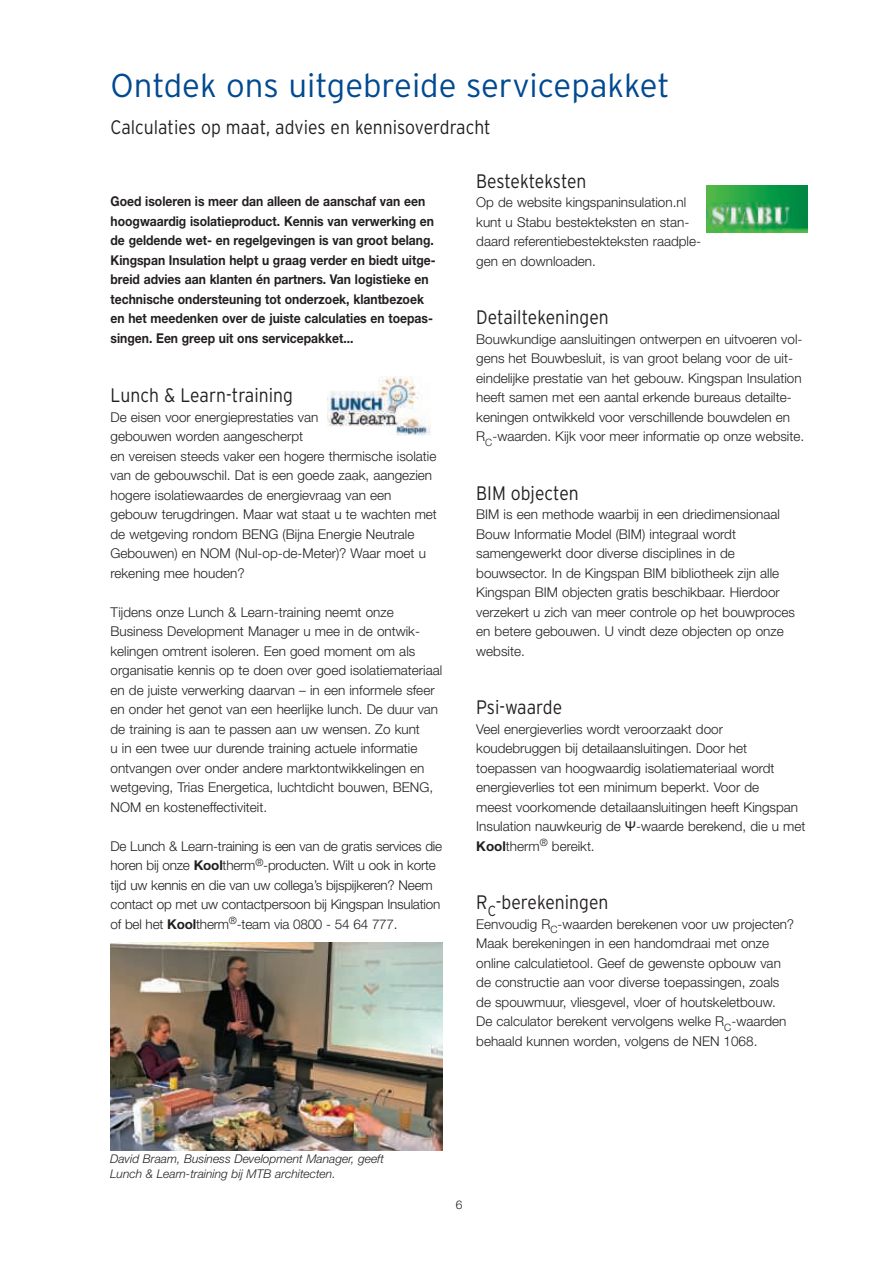
<style>
.page{position:relative;width:893px;height:1263px;background:#fff}
.page>*{position:absolute;margin:0;border:0;box-sizing:border-box;transform-origin:0 0}
.t1{font:300 33px "Interstate";color:#014990}
.t2{font:300 19.5px "Interstate";color:#231f20;scale:.9 1}
.t3{font:300 13.5px/19.5px "Helvetica Neue LT Std";color:#231f20}
.t4{font:700 13.5px/19.5px "Helvetica Neue LT Std";color:#231f20;scale:.9 1}
.t5{font:italic 300 12px/15px "Helvetica Neue LT Std";color:#231f20}
.t6{font:300 12px "Helvetica Neue LT Std";color:#231f20}
.s1{font-weight:700}
.s2{font-family:"Arial";font-weight:400}
</style>
<div class="page">
<img style="left:707px;top:186px;width:101px;height:47px">
<img style="left:111px;top:943px;width:331px;height:207px">
<img style="left:328px;top:376px;width:102px;height:59px">
<h1 class="t1" style="left:111px;top:67px;width:561px">Ontdek ons uitgebreide servicepakket</h1>
<h2 class="t2" style="left:111px;top:116px;width:424px">Calculaties op maat, advies en kennisoverdracht</h2>
<p class="t4" style="left:111px;top:191px;width:363px">Goed isoleren is meer dan alleen de aanschaf van een hoogwaardig isolatieproduct. Kennis van verwerking en de geldende wet- en regelgevingen is van groot belang.<br>Kingspan Insulation helpt u graag verder en biedt uitge&shy;breid advies aan klanten én partners. Van logistieke en technische ondersteuning tot onderzoek, klantbezoek en het meedenken over de juiste calculaties en toepas&shy;singen. Een greep uit ons servicepakket...</p>
<h2 class="t2" style="left:111px;top:384px;width:204px">Lunch &amp; Learn-training</h2>
<p class="t3" style="left:111px;top:407px;width:328px">De eisen voor energieprestaties van<br>gebouwen worden aangescherpt<br>en vereisen steeds vaker een hogere thermische isolatie van de gebouwschil. Dat is een goede zaak, aangezien hogere isolatiewaardes de energievraag van een gebouw terugdringen. Maar wat staat u te wachten met de wetgeving rondom BENG (Bijna Energie Neutrale Gebouwen) en NOM (Nul-op-de-Meter)? Waar moet u rekening mee houden?</p>
<p class="t3" style="left:111px;top:602px;width:333px">Tijdens onze Lunch &amp; Learn-training neemt onze Business Development Manager u mee in de ontwik&shy;kelingen omtrent isoleren. Een goed moment om als organisatie kennis op te doen over goed isolatiemateriaal en de juiste verwerking daarvan – in een informele sfeer en onder het genot van een heerlijke lunch. De duur van de training is aan te passen aan uw wensen. Zo kunt<br>u in een twee uur durende training actuele informatie ontvangen over onder andere marktontwikkelingen en wetgeving, Trias Energetica, luchtdicht bouwen, BENG, NOM en kosteneffectiviteit.</p>
<p class="t3" style="left:111px;top:836px;width:333px">De Lunch &amp; Learn-training is een van de gratis services die horen bij onze <span class="s1">Kool</span>therm<sup>®</sup>-producten. Wilt u ook in korte tijd uw kennis en die van uw collega’s bijspijkeren? Neem contact op met uw contactpersoon bij Kingspan Insulation of bel het <span class="s1">Kool</span>therm<sup>®</sup>-team via 0800 - 54 64 777.</p>
<h2 class="t2" style="left:476px;top:170px;width:124px">Bestekteksten</h2>
<p class="t3" style="left:476px;top:192px;width:226px">Op de website kingspaninsulation.nl kunt u Stabu bestekteksten en stan&shy;daard referentiebestekteksten raadple&shy;gen en downloaden.</p>
<h2 class="t2" style="left:476px;top:306px;width:149px">Detailtekeningen</h2>
<p class="t3" style="left:476px;top:329px;width:329px">Bouwkundige aansluitingen ontwerpen en uitvoeren vol&shy;gens het Bouwbesluit, is van groot belang voor de uit&shy;eindelijke prestatie van het gebouw. Kingspan Insulation heeft samen met een aantal erkende bureaus detailte&shy;keningen ontwikkeld voor verschillende bouwdelen en R<sub>C</sub>-waarden. Kijk voor meer informatie op onze website.</p>
<h2 class="t2" style="left:476px;top:482px;width:115px">BIM objecten</h2>
<p class="t3" style="left:476px;top:504px;width:320px">BIM is een methode waarbij in een driedimensionaal Bouw Informatie Model (BIM) integraal wordt samengewerkt door diverse disciplines in de bouwsector. In de Kingspan BIM bibliotheek zijn alle Kingspan BIM objecten gratis beschikbaar. Hierdoor verzekert u zich van meer controle op het bouwproces en betere gebouwen. U vindt deze objecten op onze website.</p>
<h2 class="t2" style="left:476px;top:696px;width:97px">Psi-waarde</h2>
<p class="t3" style="left:476px;top:719px;width:331px">Veel energieverlies wordt veroorzaakt door koudebruggen bij detailaansluitingen. Door het toepassen van hoogwaardig isolatiemateriaal wordt energieverlies tot een minimum beperkt. Voor de<br>meest voorkomende detailaansluitingen heeft Kingspan Insulation nauwkeurig de <span class="s2">Ψ</span>-waarde berekend, die u met <span class="s1">Kool</span>therm<sup>®</sup> bereikt.</p>
<h2 class="t2" style="left:476px;top:891px;width:148px">R<sub>C</sub>-berekeningen</h2>
<p class="t3" style="left:476px;top:914px;width:319px">Eenvoudig R<sub>C</sub>-waarden berekenen voor uw projecten?<br>Maak berekeningen in een handomdraai met onze online calculatietool. Geef de gewenste opbouw van de constructie aan voor diverse toepassingen, zoals de spouwmuur, vliesgevel, vloer of houtskeletbouw.<br>De calculator berekent vervolgens welke R<sub>C</sub>-waarden behaald kunnen worden, volgens de NEN 1068.</p>
<p class="t5" style="left:110px;top:1151px;width:275px">David Braam, Business Development Manager, geeft<br>Lunch &amp; Learn-training bij MTB architecten.</p>
<p class="t6" style="left:456px;top:1198px;width:8px">6</p>
</div>
